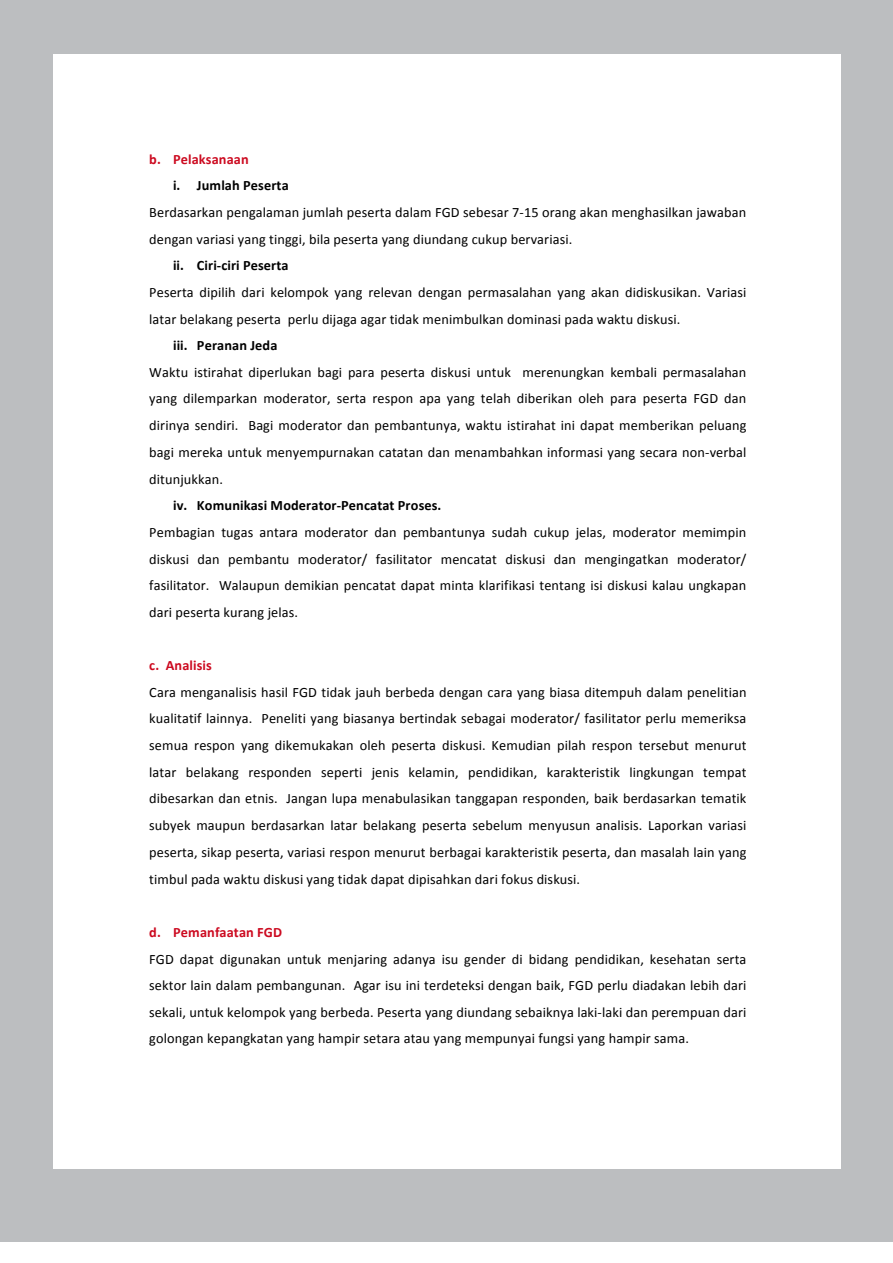
<style>
.page{position:relative;width:893px;height:1263px;background:#fff}
.page>*{position:absolute;margin:0;border:0;box-sizing:border-box;transform-origin:0 0}
.t1{font:14.25px/26.7px "Calibri";letter-spacing:.01em;color:#000;text-align:justify}
.t2{font:700 14.25px "Calibri";letter-spacing:.01em;color:#000}
.t3{font:700 14.25px "Calibri";letter-spacing:.01em;color:#cc0a20}
</style>
<div class="page">
<div style="left:0;top:0;width:893px;height:1242px;background:#bcbec0"></div>
<div style="left:53px;top:54px;width:788px;height:1114px;background:#fff"></div>
<p class="t3" style="left:149px;top:150px;width:101px">b. Pelaksanaan</p>
<p class="t2" style="left:173px;top:176px;width:117px">i. Jumlah Peserta</p>
<p class="t1" style="left:149px;top:199px;width:599px">Berdasarkan pengalaman jumlah peserta dalam FGD sebesar 7--‐15 orang akan menghasilkan jawaban dengan variasi yang tinggi, bila peserta yang diundang cukup bervariasi.</p>
<p class="t2" style="left:173px;top:256px;width:117px">ii. Ciri--‐ciri Peserta</p>
<p class="t1" style="left:149px;top:279px;width:599px">Peserta dipilih dari kelompok yang relevan dengan permasalahan yang akan didiskusikan. Variasi latar belakang peserta perlu dijaga agar tidak menimbulkan dominasi pada waktu diskusi.</p>
<p class="t2" style="left:173px;top:336px;width:106px">iii. Peranan Jeda</p>
<p class="t1" style="left:149px;top:359px;width:599px">Waktu istirahat diperlukan bagi para peserta diskusi untuk merenungkan kembali permasalahan yang dilemparkan moderator, serta respon apa yang telah diberikan oleh para peserta FGD dan dirinya sendiri. Bagi moderator dan pembantunya, waktu istirahat ini dapat memberikan peluang bagi mereka untuk menyempurnakan catatan dan menambahkan informasi yang secara non--‐verbal ditunjukkan.</p>
<p class="t2" style="left:173px;top:496px;width:270px">iv. Komunikasi Moderator--‐Pencatat Proses.</p>
<p class="t1" style="left:149px;top:519px;width:599px">Pembagian tugas antara moderator dan pembantunya sudah cukup jelas, moderator memimpin diskusi dan pembantu moderator/ fasilitator mencatat diskusi dan mengingatkan moderator/ fasilitator. Walaupun demikian pencatat dapat minta klarifikasi tentang isi diskusi kalau ungkapan dari peserta kurang jelas.</p>
<p class="t3" style="left:149px;top:656px;width:64px">c. Analisis</p>
<p class="t1" style="left:149px;top:679px;width:599px">Cara menganalisis hasil FGD tidak jauh berbeda dengan cara yang biasa ditempuh dalam penelitian kualitatif lainnya. Peneliti yang biasanya bertindak sebagai moderator/ fasilitator perlu memeriksa semua respon yang dikemukakan oleh peserta diskusi. Kemudian pilah respon tersebut menurut latar belakang responden seperti jenis kelamin, pendidikan, karakteristik lingkungan tempat dibesarkan dan etnis. Jangan lupa menabulasikan tanggapan responden, baik berdasarkan tematik subyek maupun berdasarkan latar belakang peserta sebelum menyusun analisis. Laporkan variasi peserta, sikap peserta, variasi respon menurut berbagai karakteristik peserta, dan masalah lain yang timbul pada waktu diskusi yang tidak dapat dipisahkan dari fokus diskusi.</p>
<p class="t3" style="left:149px;top:923px;width:135px">d. Pemanfaatan FGD</p>
<p class="t1" style="left:149px;top:945px;width:599px">FGD dapat digunakan untuk menjaring adanya isu gender di bidang pendidikan, kesehatan serta sektor lain dalam pembangunan. Agar isu ini terdeteksi dengan baik, FGD perlu diadakan lebih dari sekali, untuk kelompok yang berbeda. Peserta yang diundang sebaiknya laki--‐laki dan perempuan dari golongan kepangkatan yang hampir setara atau yang mempunyai fungsi yang hampir sama.</p>
</div>
